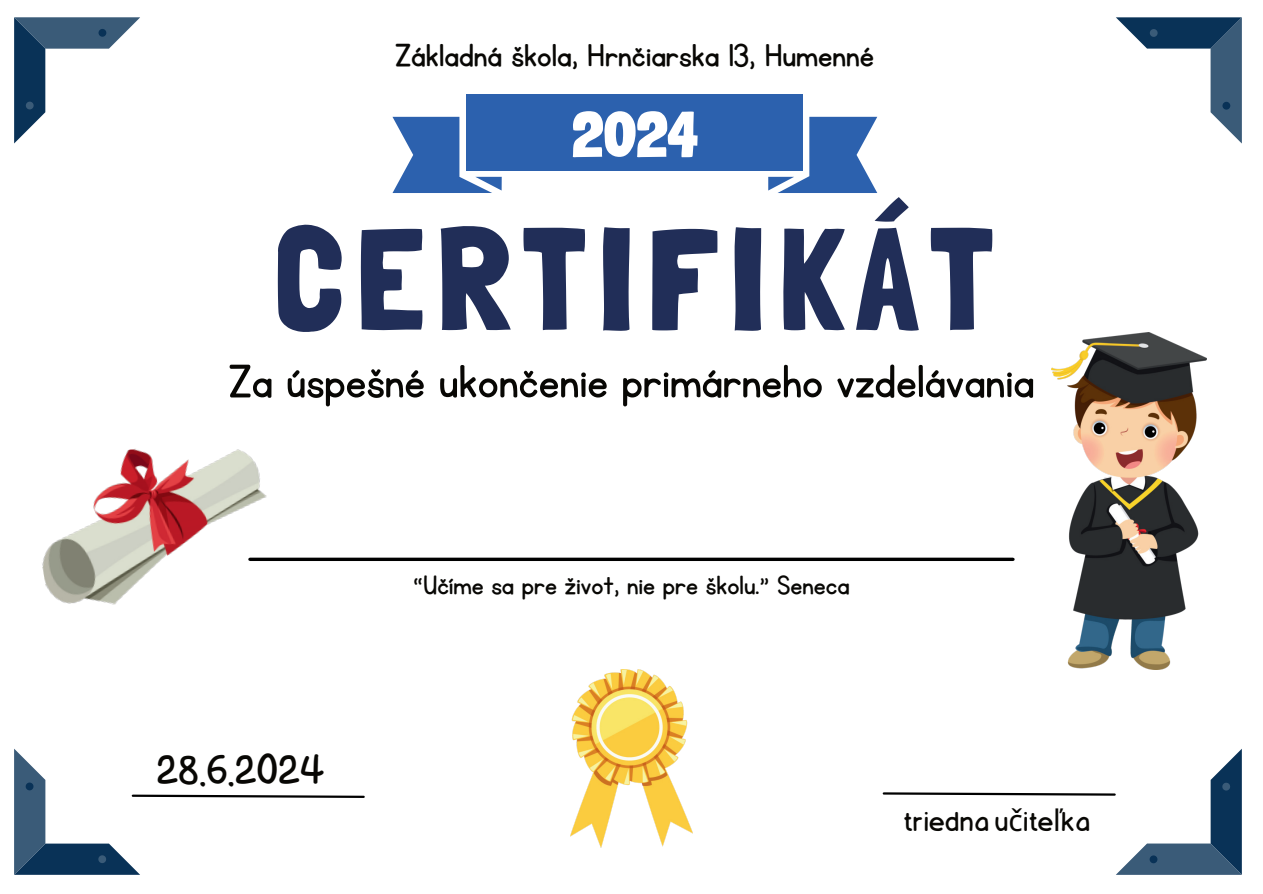
<style>
.page{position:relative;width:1263px;height:894px;background:#fff}
.page>*{position:absolute;margin:0;border:0;box-sizing:border-box;transform-origin:0 0}
.t1{font:144.9px "Londrina Solid";letter-spacing:.075em;color:#212e58}
.t2{font:900 63.6px "Londrina Solid";color:#fff}
.t3{font:53.55px "KG Primary Penmanship";color:#080704}
.t4{font:300 46.2px "DG Jory";color:#080704}
.t5{font:37.05px "KG Primary Penmanship";color:#080704}
.t6{font:30.9px "KG Primary Penmanship";color:#080704}
.t7{font:300 29.7px "DG Jory";color:#080704}
.s1{font-family:"Noto Sans";font-weight:400}
</style>
<div class="page">
<svg style="left:280px;top:557px;width:733px;height:4px;background:#292929"></svg>
<svg style="left:14px;top:17px;width:126px;height:126px"></svg>
<svg style="left:1116px;top:17px;width:126px;height:126px"></svg>
<svg style="left:768px;top:117px;width:109px;height:76px"></svg>
<div style="left:466px;top:94px;width:337px;height:76px;background:#2c61ae"></div>
<svg style="left:392px;top:117px;width:110px;height:76px"></svg>
<svg style="left:882px;top:749px;width:360px;height:125px"></svg>
<svg style="left:14px;top:749px;width:351px;height:125px"></svg>
<img style="left:570px;top:669px;width:123px;height:178px">
<img style="left:1051px;top:333px;width:155px;height:336px">
<img style="left:42px;top:448px;width:238px;height:157px">
<p class="t5" style="left:395px;top:37px;width:480px">Základná škola, Hrnčiarska 13, Humenné</p>
<p class="t2" style="left:572px;top:97px;width:127px">2024</p>
<h1 class="t1" style="left:273px;top:194px;width:722px">CERTIFIKÁT</h1>
<p class="t3" style="left:228px;top:355px;width:807px">Za úspešné ukončenie primárneho vzdelávania</p>
<p class="t4" style="left:156px;top:744px;width:170px">28.6.2024</p>
<p class="t6" style="left:413px;top:570px;width:438px">“Učíme sa pre život, nie pre školu.” Seneca</p>
<p class="t7" style="left:903px;top:804px;width:189px">triedna u<span class="s1">č</span>ite<span class="s1">ľ</span>ka</p>
</div>
